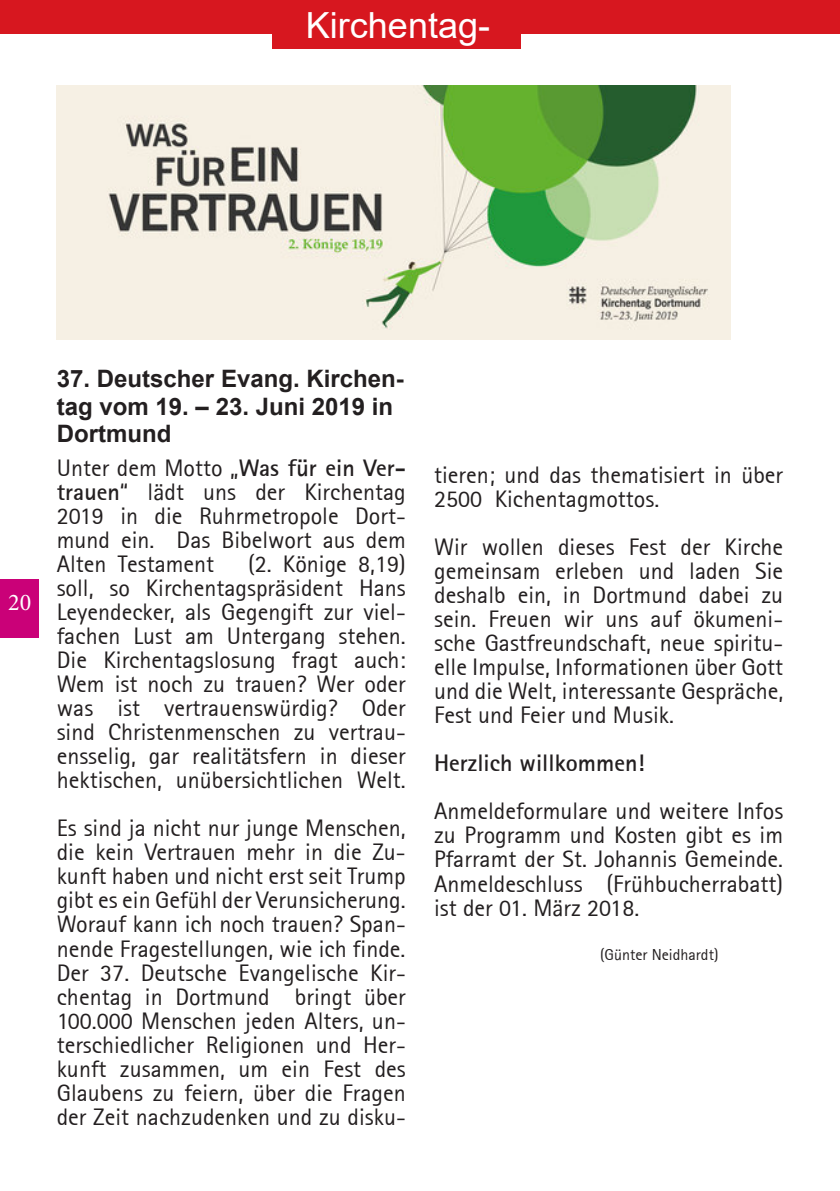
<style>
.page{position:relative;width:840px;height:1191px;background:#fff}
.page>*{position:absolute;margin:0;border:0;box-sizing:border-box;transform-origin:0 0}
.t1{font:36px "Arial";color:#fff}
.t2{font:24px/24px "Rotis Sans Serif 55";color:#231f20;text-align:justify}
.t3{font:700 24px/27.6px "Arial";color:#231f20}
.t4{font:24px "Rotis Sans Serif Bold 65";color:#231f20}
.t5{font:24px "Minion Pro";color:#fff}
.t6{font:16px "Rotis Sans Serif 55";color:#231f20}
.s1{font-family:"Rotis Sans Serif Bold 65"}
</style>
<div class="page">
<div style="left:0;top:579px;width:39px;height:59px;background:#ca0178"></div>
<div style="left:0;top:0;width:839px;height:33px;background:#d7171f"></div>
<div style="left:272px;top:0;width:249px;height:49px;background:#d7171f"></div>
<img style="left:57px;top:85px;width:672px;height:254px">
<h1 class="t1" style="left:306px;top:1px;width:186px">Kirchentag-</h1>
<p class="t5" style="left:8px;top:586px;width:25px">20</p>
<p class="t3" style="left:57px;top:365px;width:348px">37. Deutscher Evang. Kirchen&shy;tag vom 19. – 23. Juni 2019 in<br>Dortmund</p>
<p class="t2" style="left:57px;top:456px;width:350px">Unter dem Motto „<span class="s1">Was für ein Ver&shy;trauen</span>“ lädt uns der Kirchentag 2019 in die Ruhrmetropole Dort&shy;mund ein. Das Bibelwort aus dem Alten Testament</p>
<p class="t2" style="left:57px;top:552px;width:350px;text-indent:191px">(2. Könige 8,19) soll, so Kirchentagspräsident Hans Leyendecker, als Gegengift zur viel&shy;fachen Lust am Untergang stehen.<br>Die Kirchentagslosung fragt auch:<br>Wem ist noch zu trauen? Wer oder was ist vertrauenswürdig? Oder sind Christenmenschen zu vertrau&shy;ensselig, gar realitätsfern in dieser hektischen, unübersichtlichen Welt.</p>
<p class="t2" style="left:57px;top:816px;width:350px">Es sind ja nicht nur junge Menschen, die kein Vertrauen mehr in die Zu&shy;kunft haben und nicht erst seit Trump gibt es ein Gefühl der Verunsicherung.<br>Worauf kann ich noch trauen? Span&shy;nende Fragestellungen, wie ich finde.<br>Der 37. Deutsche Evangelische Kir&shy;chentag in Dortmund bringt über 100.000 Menschen jeden Alters, un&shy;terschiedlicher Religionen und Her&shy;kunft zusammen, um ein Fest des Glaubens zu feiern, über die Fragen der Zeit nachzudenken und zu disku-</p>
<p class="t2" style="left:434px;top:463px;width:350px">tieren; und das thematisiert in über<br>2500 Kichentagmottos.</p>
<p class="t2" style="left:434px;top:535px;width:350px">Wir wollen dieses Fest der Kirche gemeinsam erleben und laden Sie deshalb ein, in Dortmund dabei zu sein. Freuen wir uns auf ökumeni&shy;sche Gastfreundschaft, neue spiritu&shy;elle Impulse, Informationen über Gott und die Welt, interessante Gespräche, Fest und Feier und Musik.</p>
<p class="t4" style="left:434px;top:748px;width:212px">Herzlich willkommen!</p>
<p class="t2" style="left:434px;top:799px;width:350px">Anmeldeformulare und weitere Infos zu Programm und Kosten gibt es im Pfarramt der St. Johannis Gemeinde.<br>Anmeldeschluss (Frühbucherrabatt) ist der 01. März 2018.</p>
<p class="t6" style="left:599px;top:944px;width:120px">(Günter Neidhardt)</p>
</div>
